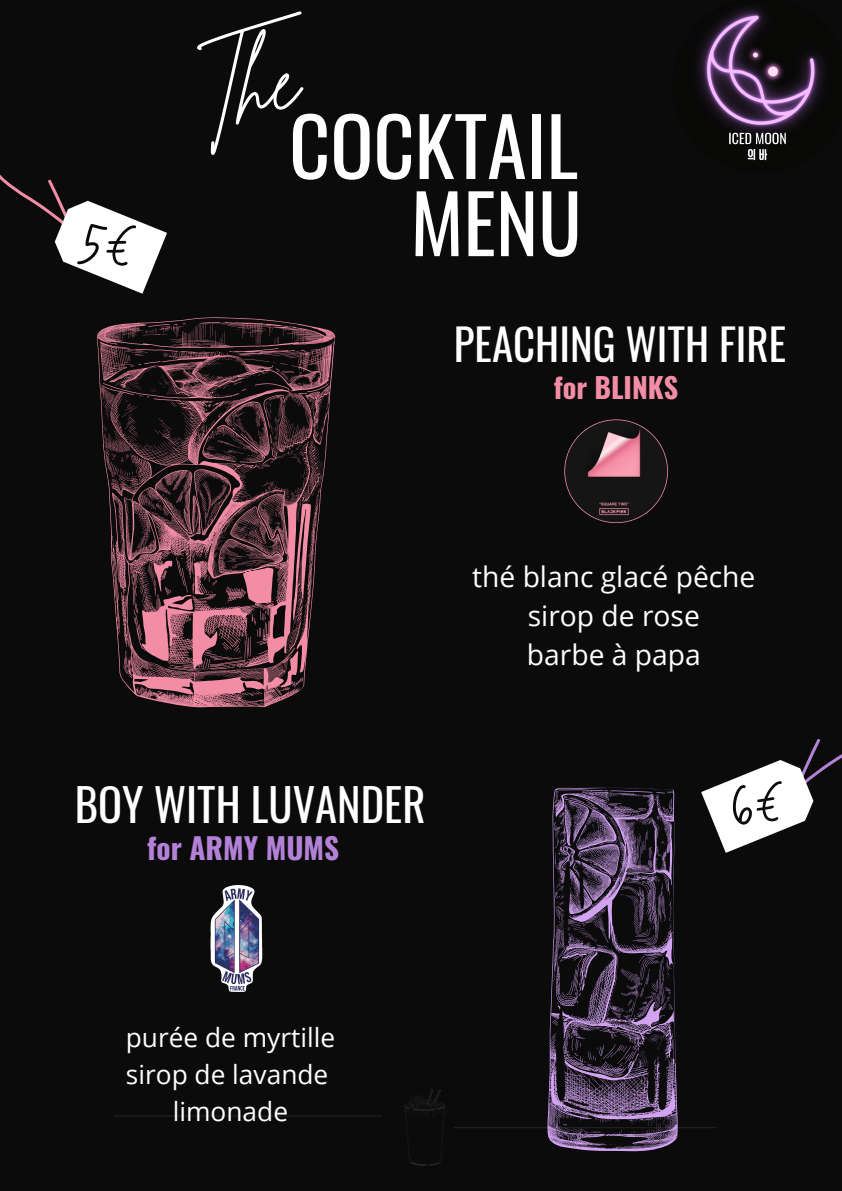
<style>
.page{position:relative;width:842px;height:1191px;background:#fff}
.page>*{position:absolute;margin:0;border:0;box-sizing:border-box;transform-origin:0 0}
.t1{font:80.3px "Brittany Signature";color:#fff}
.t2{font:80px "Oswald";color:#fff}
.t3{font:72.7px "Brittany Signature";color:#0c0b0c}
.t4{font:44.6px "Oswald";color:#fff}
.t5{font:42.9px "Oswald";color:#fff}
.t6{font:700 29.3px "Oswald";color:#b381d6}
.t7{font:28.2px "Open Sans";color:#fff}
.t8{font:700 28.2px "Oswald";color:#f28da5}
.t9{font:26.3px "Open Sans";color:#fff}
</style>
<div class="page">
<div style="left:0;top:0;width:842px;height:1190px;background:#0c0b0c"></div>
<svg style="left:405px;top:1089px;width:40px;height:76px"></svg>
<hr style="left:114px;top:1115px;width:268px;height:1px;background:#252525">
<hr style="left:454px;top:1127px;width:262px;height:1px;background:#252525">
<img style="left:698px;top:8px;width:125px;height:153px">
<img style="left:169px;top:870px;width:135px;height:134px;border-radius:50%">
<svg style="left:564px;top:419px;width:104px;height:104px"></svg>
<svg style="left:97px;top:317px;width:238px;height:390px"></svg>
<svg style="left:547px;top:787px;width:131px;height:364px"></svg>
<svg style="left:0;top:174px;width:167px;height:120px"></svg>
<svg style="left:701px;top:739px;width:141px;height:113px"></svg>
<p class="t3" style="left:81px;top:194px;width:57px">5€</p>
<p class="t1" style="left:197px;top:29px;width:106px">Th e</p>
<p class="t2" style="left:289px;top:83px;width:291px">COCKTAIL</p>
<p class="t2" style="left:411px;top:161px;width:173px">MENU</p>
<p class="t5" style="left:454px;top:310px;width:334px">PEACHING WITH FIRE</p>
<p class="t8" style="left:554px;top:365px;width:126px">for BLINKS</p>
<p class="t7" style="left:472px;top:556px;width:285px">thé blanc glacé pêche</p>
<p class="t7" style="left:528px;top:595px;width:174px">sirop de rose</p>
<p class="t7" style="left:527px;top:634px;width:175px">barbe à papa</p>
<p class="t4" style="left:75px;top:769px;width:352px">BOY WITH LUVANDER</p>
<p class="t6" style="left:147px;top:825px;width:193px">for ARMY MUMS</p>
<p class="t9" style="left:126px;top:1019px;width:211px">purée de myrtille</p>
<p class="t9" style="left:126px;top:1055px;width:204px">sirop de lavande</p>
<p class="t9" style="left:173px;top:1092px;width:117px">limonade</p>
</div>
